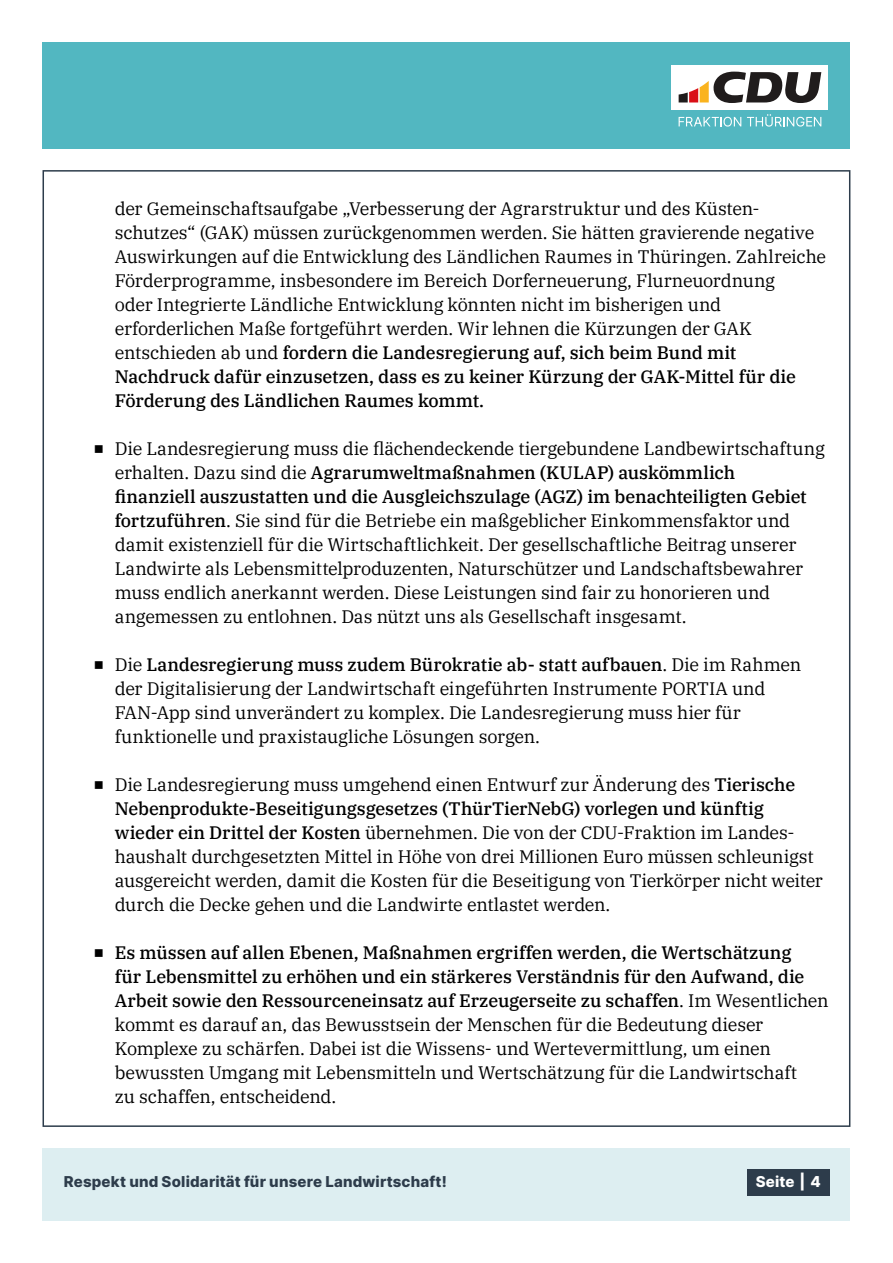
<style>
.page{position:relative;width:893px;height:1263px;background:#fff}
.page>*{position:absolute;margin:0;border:0;box-sizing:border-box;transform-origin:0 0}
.t1{font:18px/24px "IBM Plex Serif";letter-spacing:-.01em;color:#000}
.t2{font:800 15px "Inter";letter-spacing:.015em;color:#2d3c4b}
.t3{font:800 15px "Inter";letter-spacing:.015em;color:#fff}
.s1{font-weight:500}
.s2{font-family:"Source Sans Pro"}
</style>
<div class="page">
<div style="left:43px;top:1148px;width:807px;height:72px;background:#ddeef1"></div>
<div style="left:43px;top:43px;width:807px;height:106px;background:#52b7c1"></div>
<div style="left:747px;top:1169px;width:82px;height:27px;background:#2d3c4b"></div>
<div style="left:672px;top:65px;width:156px;height:45px;background:#fff"></div>
<svg style="left:679px;top:72px;width:142px;height:31px"></svg>
<svg style="left:679px;top:117px;width:62px;height:10px"></svg>
<svg style="left:747px;top:114px;width:74px;height:13px"></svg>
<p class="t1" style="left:115px;top:195px;width:713px">der Gemeinschaftsaufgabe „Verbesserung der Agrarstruktur und des Küsten&shy;schutzes“ (GAK) müssen zurückgenommen werden. Sie hätten gravierende negative Auswirkungen auf die Entwicklung des Ländlichen Raumes in Thüringen. Zahlreiche Förderprogramme, insbesondere im Bereich Dorferneuerung, Flurneuordnung<br>oder Integrierte Ländliche Entwicklung könnten nicht im bisherigen und erforderlichen Maße fortgeführt werden. Wir lehnen die Kürzungen der GAK entschieden ab und <span class="s1">fordern die Landesregierung auf, sich beim Bund mit Nachdruck dafür einzusetzen, dass es zu keiner Kürzung der GAK-Mittel für die Förderung des Ländlichen Raumes kommt.</span></p>
<p class="t1" style="left:115px;top:435px;width:711px;text-indent:-21px"><span class="s2">■</span> Die Landesregierung muss die flächendeckende tiergebundene Landbewirtschaftung erhalten. Dazu sind die <span class="s1">Agrarumweltmaßnahmen (KULAP) auskömmlich<br>finanziell auszustatten und die Ausgleichszulage (AGZ) im benachteiligten Gebiet fortzuführen</span>. Sie sind für die Betriebe ein maßgeblicher Einkommensfaktor und damit existenziell für die Wirtschaftlichkeit. Der gesellschaftliche Beitrag unserer Landwirte als Lebensmittelproduzenten, Naturschützer und Landschaftsbewahrer muss endlich anerkannt werden. Diese Leistungen sind fair zu honorieren und angemessen zu entlohnen. Das nützt uns als Gesellschaft insgesamt.</p>
<p class="t1" style="left:115px;top:651px;width:688px;text-indent:-21px"><span class="s2">■</span> Die <span class="s1">Landesregierung muss zudem Bürokratie ab- statt aufbauen</span>. Die im Rahmen der Digitalisierung der Landwirtschaft eingeführten Instrumente PORTIA und FAN-App sind unverändert zu komplex. Die Landesregierung muss hier für funktionelle und praxistaugliche Lösungen sorgen.</p>
<p class="t1" style="left:115px;top:771px;width:710px;text-indent:-21px"><span class="s2">■</span> Die Landesregierung muss umgehend einen Entwurf zur Änderung des <span class="s1">Tierische Nebenprodukte-Beseitigungsgesetzes (ThürTierNebG) vorlegen und künftig wieder ein Drittel der Kosten</span> übernehmen. Die von der CDU-Fraktion im Landes&shy;haushalt durchgesetzten Mittel in Höhe von drei Millionen Euro müssen schleunigst ausgereicht werden, damit die Kosten für die Beseitigung von Tierkörper nicht weiter durch die Decke gehen und die Landwirte entlastet werden.</p>
<p class="t1" style="left:115px;top:939px;width:715px;text-indent:-21px"><span class="s2">■</span> <span class="s1">Es müssen auf allen Ebenen, Maßnahmen ergriffen werden, die Wertschätzung<br>für Lebensmittel zu erhöhen und ein stärkeres Verständnis für den Aufwand, die Arbeit sowie den Ressourceneinsatz auf Erzeugerseite zu schaffen</span>. Im Wesentlichen kommt es darauf an, das Bewusstsein der Menschen für die Bedeutung dieser Komplexe zu schärfen. Dabei ist die Wissens- und Wertevermittlung, um einen bewussten Umgang mit Lebensmitteln und Wertschätzung für die Landwirtschaft<br>zu schaffen, entscheidend.</p>
<p class="t2" style="left:64px;top:1170px;width:384px">Respekt und Solidarität für unsere Landwirtschaft!</p>
<p class="t3" style="left:756px;top:1170px;width:67px">Seite | 4</p>
</div>
